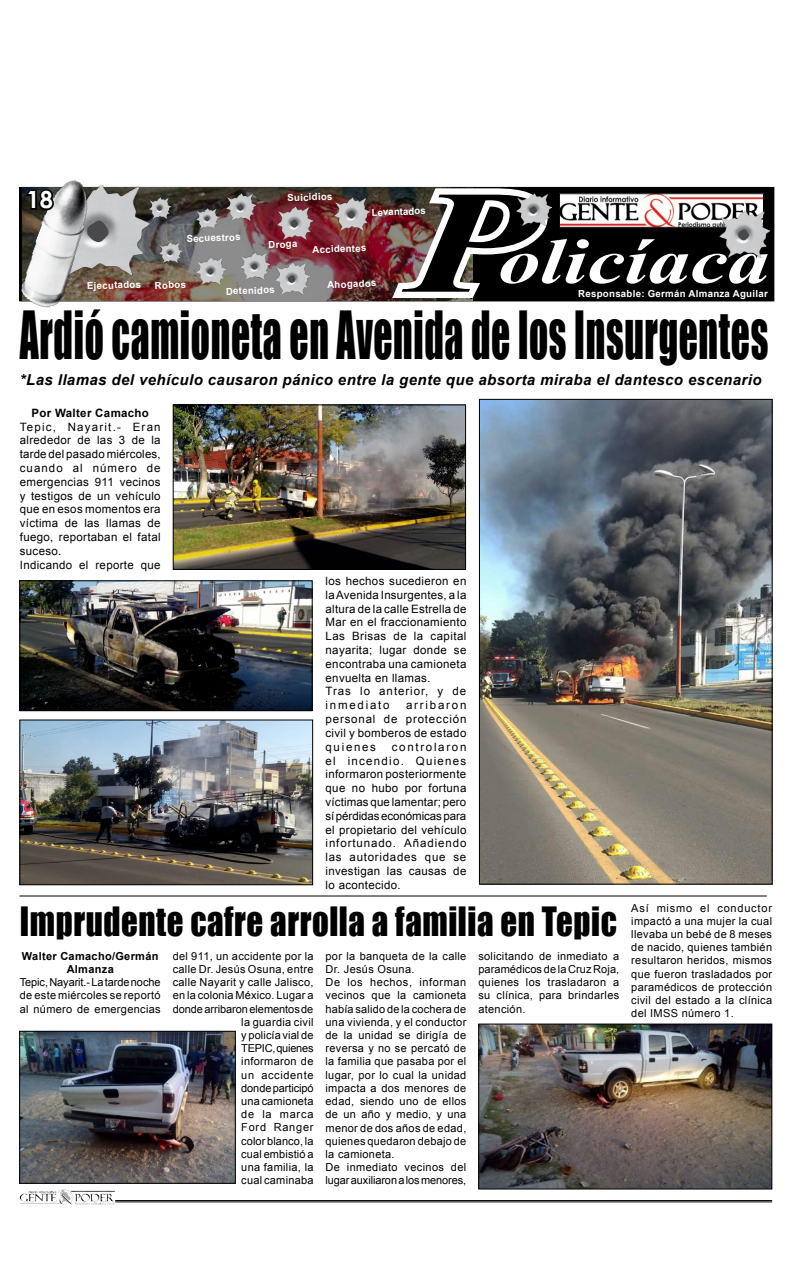
<style>
.page{position:relative;width:792px;height:1276px;background:#fff}
.page>*{position:absolute;margin:0;border:0;box-sizing:border-box;transform-origin:0 0}
.t1{font:italic 700 146.6px "Times New Roman";color:#000;scale:1.42 1}
.t2{font:italic 700 64.3px "Times New Roman";color:#fff;scale:1.31 1}
.t3{font:61px "Impact";letter-spacing:.02em;color:#000;scale:.62 1}
.t4{font:37.1px "Impact";letter-spacing:.02em;color:#000;scale:.88 1}
.t5{font:700 25.2px "Century Gothic";color:#fff;scale:1.14 1}
.t6{font:700 23.6px "Century Gothic";color:#fff}
.t7{font:italic 700 15px "Arial";letter-spacing:.03em;color:#000}
.t8{font:11.5px/13.8px "Arial";letter-spacing:.03em;color:#000}
.t9{font:700 11.5px "Arial";letter-spacing:.03em;color:#000}
.t10{font:11px/13.2px "Arial";letter-spacing:.03em;color:#000;text-align:justify}
.t11{font:700 11px/13.2px "Arial";letter-spacing:.03em;color:#000;text-align:center}
.t12{font:700 9.7px "Arial";letter-spacing:.03em;color:#fff}
</style>
<div class="page">
<hr style="left:115px;top:1200px;width:657px;height:1px;background:#000">
<hr style="left:115px;top:1201px;width:657px;height:1px;background:#000">
<img style="left:58px;top:1189px;width:14px;height:13px">
<svg style="left:675px;top:186px;width:100px;height:116px"></svg>
<div style="left:20px;top:187px;width:754px;height:114px;background:#000"></div>
<img style="left:132px;top:187px;width:251px;height:114px">
<img style="left:660px;top:195px;width:102px;height:30px">
<div style="left:559px;top:193px;width:205px;height:34px;border:1px solid #000"></div>
<img style="left:132px;top:186px;width:17px;height:89px">
<svg style="left:383px;top:186px;width:277px;height:116px"></svg>
<img style="left:19px;top:180px;width:113px;height:128px">
<img style="left:160px;top:242px;width:22px;height:20px">
<img style="left:196px;top:208px;width:22px;height:20px">
<img style="left:226px;top:193px;width:29px;height:27px">
<img style="left:277px;top:207px;width:35px;height:32px">
<img style="left:241px;top:252px;width:29px;height:27px">
<img style="left:275px;top:263px;width:35px;height:32px">
<img style="left:516px;top:193px;width:35px;height:32px">
<img style="left:196px;top:258px;width:29px;height:27px">
<img style="left:334px;top:198px;width:35px;height:32px">
<img style="left:719px;top:211px;width:51px;height:46px">
<svg style="left:19px;top:187px;width:42px;height:44px"></svg>
<img style="left:481px;top:401px;width:290px;height:481px">
<div style="left:479px;top:399px;width:294px;height:485px;border:1px solid #000"></div>
<img style="left:21px;top:582px;width:290px;height:127px">
<div style="left:19px;top:580px;width:294px;height:131px;border:1px solid #000"></div>
<img style="left:175px;top:406px;width:289px;height:162px">
<div style="left:173px;top:404px;width:293px;height:166px;border:1px solid #000"></div>
<img style="left:21px;top:721px;width:290px;height:162px">
<div style="left:19px;top:719px;width:294px;height:166px;border:1px solid #000"></div>
<hr style="left:20px;top:895px;width:746px;height:1px;background:#000">
<img style="left:21px;top:1033px;width:213px;height:148px">
<div style="left:19px;top:1031px;width:217px;height:152px;border:1px solid #000"></div>
<img style="left:480px;top:1025px;width:290px;height:162px">
<div style="left:478px;top:1023px;width:294px;height:166px;border:1px solid #000"></div>
<h3 class="t6" style="left:27px;top:182px;width:28px">18</h3>
<h3 class="t5" style="left:20px;top:188px;width:30px">18</h3>
<p class="t12" style="left:287px;top:191px;width:47px;rotate:-2deg">Suicidios</p>
<h1 class="t1" style="left:408px;top:140px;width:91px">P</h1>
<p class="t12" style="left:372px;top:206px;width:55px;rotate:-2deg">Levantados</p>
<p class="t12" style="left:186px;top:232px;width:55px;rotate:-2deg">Secuestros</p>
<h2 class="t2" style="left:498px;top:216px;width:208px">olicíaca</h2>
<p class="t12" style="left:578px;top:286px;width:191px">Responsable: Germán Almanza Aguilar</p>
<p class="t12" style="left:268px;top:238px;width:31px;rotate:-2deg">Droga</p>
<p class="t12" style="left:312px;top:243px;width:55px;rotate:-2deg">Accidentes</p>
<p class="t12" style="left:327px;top:278px;width:51px;rotate:-2deg">Ahogados</p>
<p class="t12" style="left:87px;top:279px;width:55px;rotate:-2deg">Ejecutados</p>
<p class="t12" style="left:226px;top:284px;width:50px;rotate:-2deg">Detenidos</p>
<p class="t12" style="left:155px;top:278px;width:33px;rotate:-2deg">Robos</p>
<h3 class="t3" style="left:20px;top:287px;width:1209px">Ardió camioneta en Avenida de los Insurgentes</h3>
<h3 class="t7" style="left:20px;top:370px;width:743px">*Las llamas del vehículo causaron pánico entre la gente que absorta miraba el dantesco escenario</h3>
<p class="t9" style="left:32px;top:404px;width:119px">Por Walter Camacho</p>
<p class="t8" style="left:20px;top:419px;width:142px">Tepic, Nayarit.- Eran alrededor de las 3 de la tarde del pasado miércoles, cuando al número de emergencias 911 vecinos y testigos de un vehículo que en esos momentos era víctima de las llamas de fuego, reportaban el fatal suceso.<br>Indicando el reporte que</p>
<p class="t8" style="left:326px;top:574px;width:142px">los hechos sucedieron en la Avenida Insurgentes, a la altura de la calle Estrella de<br>Mar en el fraccionamiento<br>Las Brisas de la capital nayarita; lugar donde se encontraba una camioneta envuelta en llamas.<br>Tras lo anterior, y de inmediato</p>
<p class="t8" style="left:326px;top:698px;width:142px;text-align:justify;text-indent:81px">arribaron personal de protección civil y bomberos de estado quienes</p>
<p class="t8" style="left:326px;top:739px;width:142px;text-align:justify;text-indent:66px">controlaron el incendio. Quienes informaron posteriormente que no hubo por fortuna víctimas que lamentar; pero sí pérdidas económicas para el propietario del vehículo infortunado. Añadiendo las autoridades que se investigan las causas de lo acontecido.</p>
<h3 class="t4" style="left:20px;top:892px;width:680px">Imprudente cafre arrolla a familia en Tepic</h3>
<p class="t11" style="left:22px;top:949px;width:138px">Walter Camacho/Germán<br>Almanza</p>
<p class="t10" style="left:20px;top:975px;width:142px">Tepic, Nayarit.- La tarde noche de este miércoles se reportó al número de emergencias</p>
<p class="t10" style="left:631px;top:901px;width:142px">Así mismo el conductor impactó a una mujer la cual llevaba un bebé de 8 meses de nacido, quienes también resultaron heridos, mismos que fueron trasladados por paramédicos de protección civil del estado a la clínica del IMSS número 1.</p>
<p class="t10" style="left:173px;top:949px;width:142px;text-align:right">del 911, un accidente por la calle Dr. Jesús Osuna, entre calle Nayarit y calle Jalisco, en la colonia México. Lugar a donde arribaron elementos de la guardia civil<br>y policía vial de<br>TEPIC, quienes<br>informaron de<br>un accidente<br>donde participó<br>una camioneta<br>de la marca<br>Ford Ranger<br>color blanco, la<br>cual embistió a<br>una familia, la<br>cual caminaba</p>
<p class="t10" style="left:326px;top:949px;width:142px;text-align:left">por la banqueta de la calle<br>Dr. Jesús Osuna.<br>De los hechos, informan vecinos que la camioneta había salido de la cochera de una vivienda, y el conductor de la unidad se dirigía de reversa y no se percató de la familia que pasaba por el lugar, por lo cual la unidad impacta a dos menores de edad, siendo uno de ellos de un año y medio, y una menor de dos años de edad, quienes quedaron debajo de la camioneta.<br>De inmediato vecinos del lugar auxiliaron a los menores,</p>
<p class="t10" style="left:478px;top:949px;width:142px">solicitando de inmediato a paramédicos de la Cruz Roja, quienes los trasladaron a su clínica, para brindarles atención.</p>
</div>
